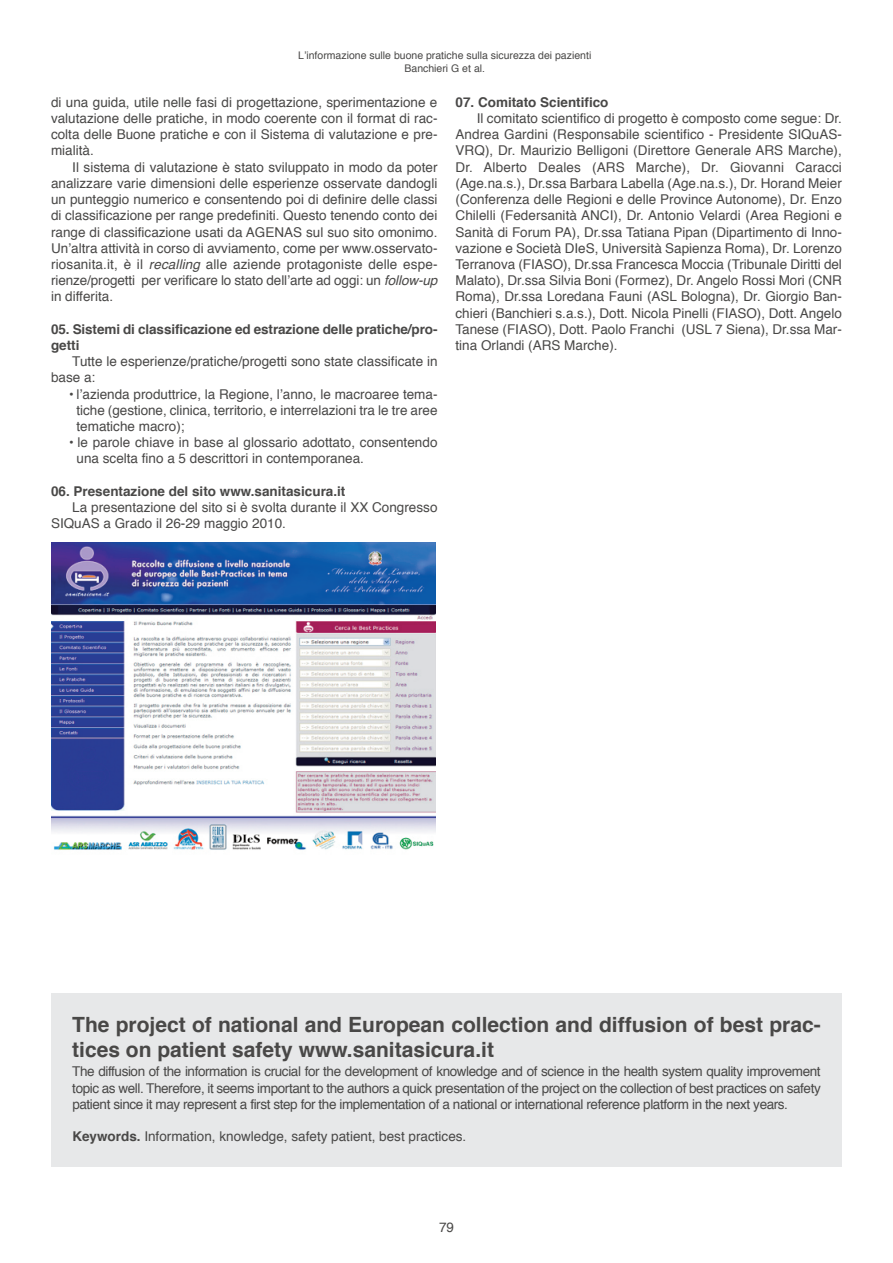
<style>
.page{position:relative;width:893px;height:1263px;background:#fff}
.page>*{position:absolute;margin:0;border:0;box-sizing:border-box;transform-origin:0 0}
.t1{font:700 21px/25.2px "Helvetica";color:#494847}
.t2{font:13.5px/16.2px "Helvetica";color:#494847;text-align:justify}
.t3{font:700 13.5px/16.2px "Helvetica";color:#494847}
.t4{font:10.5px/12.6px "Helvetica";color:#494847;text-align:center}
.s1{font-style:italic}
.s2{font-weight:700}
</style>
<div class="page">
<div style="left:51px;top:993px;width:791px;height:174px;background:#e7e8e9"></div>
<img style="left:51px;top:542px;width:385px;height:308px">
<p class="t4" style="left:298px;top:50px;width:295px">l’informazione sulle buone pratiche sulla sicurezza dei pazienti<br>Banchieri G et al.</p>
<p class="t2" style="left:51px;top:95px;width:388px">di una guida, utile nelle fasi di progettazione, sperimentazione e valutazione delle pratiche, in modo coerente con il format di rac&shy;colta delle Buone pratiche e con il Sistema di valutazione e pre&shy;mialità.</p>
<p class="t2" style="left:51px;top:160px;width:388px;text-indent:21px">il sistema di valutazione è stato sviluppato in modo da poter analizzare varie dimensioni delle esperienze osservate dandogli un punteggio numerico e consentendo poi di definire delle classi di classificazione per range predefiniti. Questo tenendo conto dei range di classificazione usati da AGeNAS sul suo sito omonimo.<br>Un’altra attività in corso di avviamento, come per www.osservato&shy;riosanita.it, è il <span class="s1">recalling</span> alle aziende protagoniste delle espe&shy;rienze/progetti per verificare lo stato dell’arte ad oggi: un <span class="s1">follow-up </span>in differita.</p>
<p class="t3" style="left:51px;top:322px;width:388px">05. Sistemi di classificazione ed estrazione delle pratiche/pro&shy;getti</p>
<p class="t2" style="left:51px;top:354px;width:388px;text-indent:21px">tutte le esperienze/pratiche/progetti sono state classificate in base a:</p>
<p class="t2" style="left:77px;top:387px;width:362px;text-indent:-9px">• l’azienda produttrice, la regione, l’anno, le macroaree tema&shy;tiche (gestione, clinica, territorio, e interrelazioni tra le tre aree tematiche macro);</p>
<p class="t2" style="left:77px;top:435px;width:362px;text-indent:-9px">• le parole chiave in base al glossario adottato, consentendo una scelta fino a 5 descrittori in contemporanea.</p>
<p class="t3" style="left:51px;top:484px;width:296px">06. Presentazione del sito www.sanitasicura.it</p>
<p class="t2" style="left:51px;top:500px;width:388px;text-indent:21px">la presentazione del sito si è svolta durante il XX congresso<br>SiQuAS a Grado il 26-29 maggio 2010.</p>
<p class="t3" style="left:455px;top:95px;width:155px">07. Comitato Scientifico</p>
<p class="t2" style="left:455px;top:111px;width:388px;text-indent:21px">il comitato scientifico di progetto è composto come segue: dr.<br>Andrea Gardini (responsabile scientifico - Presidente SiQuAS-VrQ), dr. Maurizio Belligoni (direttore Generale ArS Marche), dr. Alberto deales (ArS Marche), dr. Giovanni caracci (Age.na.s.), dr.ssa Barbara labella (Age.na.s.), dr. horand Meier (conferenza delle regioni e delle Province Autonome), dr. enzo chilelli (Federsanità ANci), dr. Antonio Velardi (Area regioni e Sanità di Forum PA), dr.ssa tatiana Pipan (dipartimento di inno&shy;vazione e Società dieS, Università Sapienza roma), dr. lorenzo terranova (FiASO), dr.ssa Francesca Moccia (tribunale diritti del Malato), dr.ssa Silvia Boni (Formez), dr. Angelo rossi Mori (cNr roma), dr.ssa loredana Fauni (ASl Bologna), dr. Giorgio Ban&shy;chieri (Banchieri s.a.s.), dott. Nicola Pinelli (FiASO), dott. Angelo tanese (FiASO), dott. Paolo Franchi (USl 7 Siena), dr.ssa Mar&shy;tina Orlandi (ArS Marche).</p>
<h1 class="t1" style="left:72px;top:1013px;width:750px">The project of national and European collection and diffusion of best prac&shy;tices on patient safety www.sanitasicura.it</h1>
<p class="t2" style="left:72px;top:1064px;width:750px">the diffusion of the information is crucial for the development of knowledge and of science in the health system quality improvement topic as well. therefore, it seems important to the authors a quick presentation of the project on the collection of best practices on safety patient since it may represent a first step for the implementation of a national or international reference platform in the next years.</p>
<p class="t2" style="left:72px;top:1129px;width:395px"><span class="s2">Keywords.</span> information, knowledge, safety patient, best practices.</p>
<p class="t2" style="left:439px;top:1220px;width:17px">79</p>
</div>
